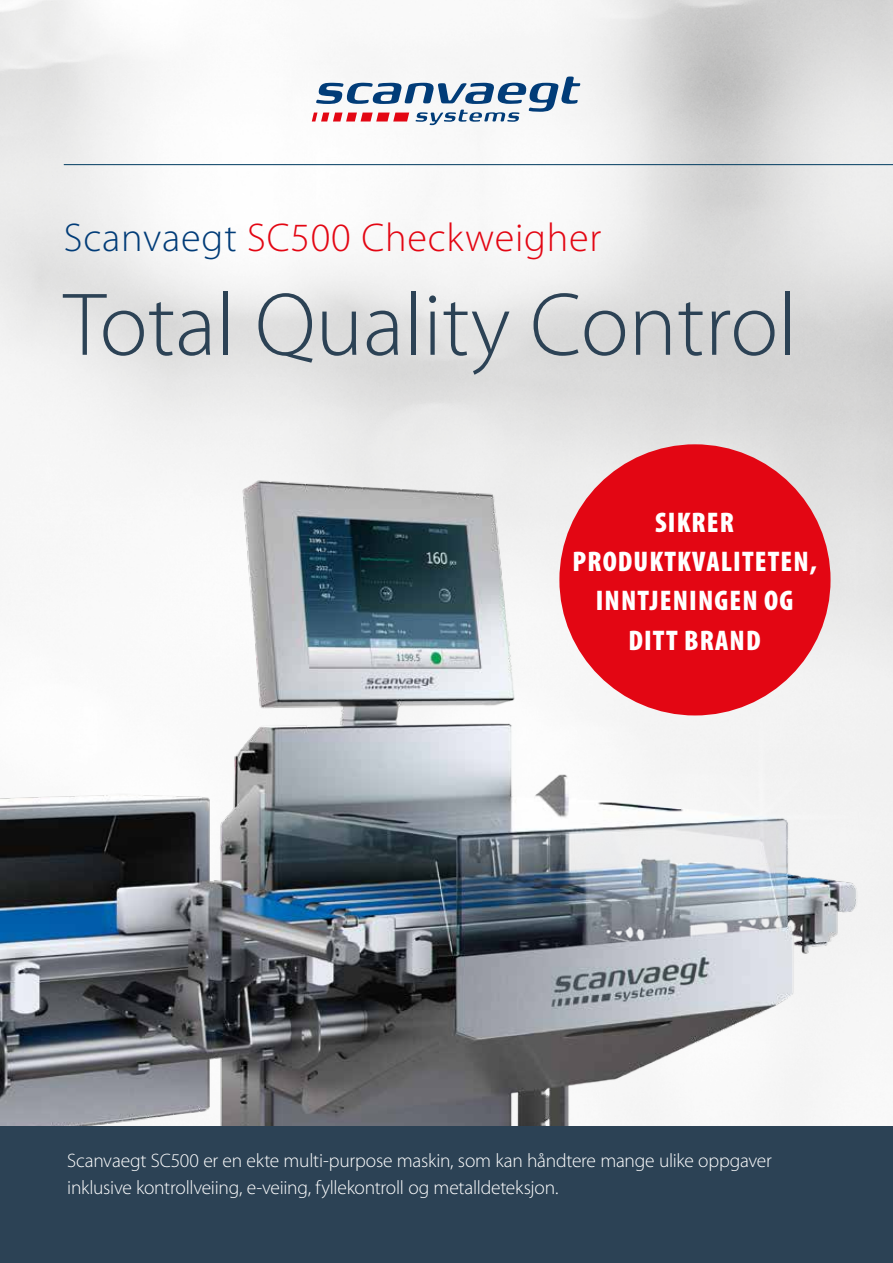
<style>
.page{position:relative;width:893px;height:1263px;background:#fff}
.page>*{position:absolute;margin:0;border:0;box-sizing:border-box;transform-origin:0 0}
.t1{font:300 90px "Myriad Pro";color:#2c4255}
.t2{font:300 40.2px "Myriad Pro";letter-spacing:.02em;color:#e30613}
.t3{font:900 condensed 28.5px/39.3px "Myriad Pro";letter-spacing:.04em;color:#fff;text-align:center}
.t4{font:300 19.5px/27px "Myriad Pro";letter-spacing:-.015em;color:#fff}
.s1{color:#013c78}
</style>
<div class="page">
<svg style="left:312px;top:77px;width:268px;height:48px"></svg>
<img style="left:0;top:431px;width:893px;height:696px">
<div style="left:559px;top:444px;width:271px;height:271px;background:#e30613;border-radius:50%"></div>
<hr style="left:64px;top:164px;width:829px;height:1px;background:#003b60">
<div style="left:0;top:1127px;width:893px;height:136px;background:#2c4255"></div>
<h2 class="t2" style="left:64px;top:214px;width:539px"><span class="s1">Scanvaegt</span> SC500 Checkweigher</h2>
<h1 class="t1" style="left:64px;top:271px;width:735px">Total Quality Control</h1>
<h3 class="t3" style="left:572px;top:502px;width:246px">SIKRER<br>PRODUKTKVALITETEN,<br>INNTJENINGEN OG<br>DITT BRAND</h3>
<p class="t4" style="left:67px;top:1147px;width:706px">Scanvaegt SC500 er en ekte multi-purpose maskin, som kan håndtere mange ulike oppgaver inklusive kontrollveiing, e-veiing, fyllekontroll og metalldeteksjon.</p>
</div>
